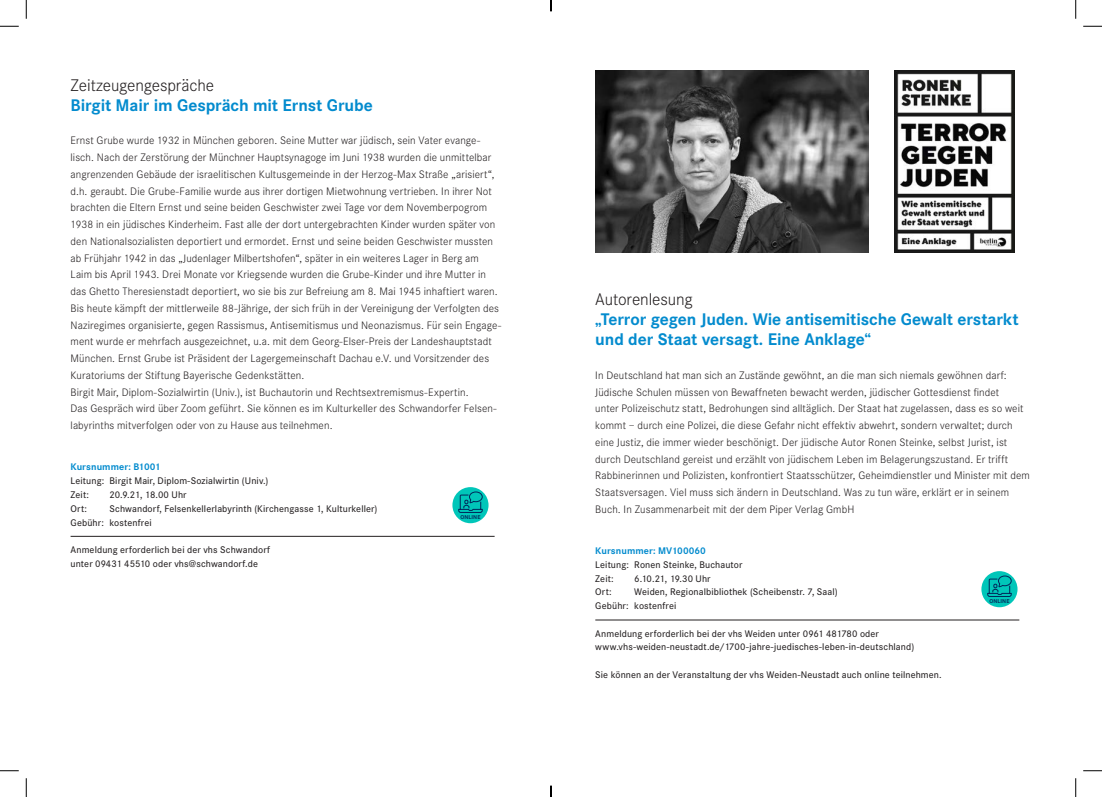
<style>
.page{position:relative;width:1102px;height:797px;background:#fff}
.page>*{position:absolute;margin:0;border:0;box-sizing:border-box;transform-origin:0 0}
.t1{font:700 17.5px/20px "Corporate S";letter-spacing:-.01em;color:#038bce}
.t2{font:300 17.5px "Corporate S";letter-spacing:-.005em;color:#231f20}
.t3{font:300 11.25px/16.8px "Corporate S";letter-spacing:.01em;color:#231f20}
.t4{font:500 10px/13.8px "Corporate S";letter-spacing:.01em;color:#231f20}
.t5{font:700 10px "Corporate S";letter-spacing:.005em;color:#038bce}
.t6{font:700 5.88px "Corporate S";letter-spacing:.01em;color:#002a5c}
</style>
<div class="page">
<hr style="left:595px;top:619px;width:424px;height:1px;background:#231f20">
<hr style="left:71px;top:536px;width:423px;height:1px;background:#231f20">
<div style="left:452px;top:487px;width:36px;height:36px;background:#00c6b9;border-radius:50%"></div>
<svg style="left:457px;top:491px;width:26px;height:22px"></svg>
<div style="left:981px;top:571px;width:36px;height:36px;background:#00c6b9;border-radius:50%"></div>
<svg style="left:986px;top:575px;width:26px;height:22px"></svg>
<img style="left:595px;top:71px;width:273px;height:182px">
<img style="left:894px;top:71px;width:120px;height:181px">
<svg style="left:0;top:25px;width:19px;height:2px"></svg>
<svg style="left:1083px;top:25px;width:18px;height:2px"></svg>
<svg style="left:0;top:770px;width:19px;height:1px"></svg>
<svg style="left:1083px;top:770px;width:18px;height:1px"></svg>
<svg style="left:25px;top:0;width:2px;height:19px"></svg>
<svg style="left:25px;top:778px;width:2px;height:19px"></svg>
<svg style="left:1075px;top:0;width:1px;height:19px"></svg>
<svg style="left:1075px;top:778px;width:1px;height:19px"></svg>
<svg style="left:550px;top:785px;width:1px;height:12px"></svg>
<h1 class="t2" style="left:71px;top:75px;width:145px">Zeitzeugengespräche</h1>
<h1 class="t1" style="left:71px;top:95px;width:303px">Birgit Mair im Gespräch mit Ernst Grube</h1>
<p class="t3" style="left:71px;top:132px;width:432px">Ernst Grube wurde 1932 in München geboren. Seine Mutter war jüdisch, sein Vater evange&shy;lisch. Nach der Zerstörung der Münchner Hauptsynagoge im Juni 1938 wurden die unmittelbar angrenzenden Gebäude der israelitischen Kultusgemeinde in der Herzog-Max Straße „arisiert“, d.h. geraubt. Die Grube-Familie wurde aus ihrer dortigen Mietwohnung vertrieben. In ihrer Not brachten die Eltern Ernst und seine beiden Geschwister zwei Tage vor dem Novemberpogrom 1938 in ein jüdisches Kinderheim. Fast alle der dort untergebrachten Kinder wurden später von den Nationalsozialisten deportiert und ermordet. Ernst und seine beiden Geschwister mussten ab Frühjahr 1942 in das „Judenlager Milbertshofen“, später in ein weiteres Lager in Berg am Laim bis April 1943. Drei Monate vor Kriegsende wurden die Grube-Kinder und ihre Mutter in das Ghetto Theresienstadt deportiert, wo sie bis zur Befreiung am 8. Mai 1945 inhaftiert waren.<br>Bis heute kämpft der mittlerweile 88-Jährige, der sich früh in der Vereinigung der Verfolgten des Naziregimes organisierte, gegen Rassismus, Antisemitismus und Neonazismus. Für sein Engage&shy;ment wurde er mehrfach ausgezeichnet, u.a. mit dem Georg-Elser-Preis der Landeshauptstadt München. Ernst Grube ist Präsident der Lagergemeinschaft Dachau e.V. und Vorsitzender des Kuratoriums der Stiftung Bayerische Gedenkstätten.<br>Birgit Mair, Diplom-Sozialwirtin (Univ.), ist Buchautorin und Rechtsextremismus-Expertin.<br>Das Gespräch wird über Zoom geführt. Sie können es im Kulturkeller des Schwandorfer Felsen&shy;labyrinths mitverfolgen oder von zu Hause aus teilnehmen.</p>
<p class="t5" style="left:71px;top:461px;width:92px">Kursnummer: B1001</p>
<p class="t4" style="left:71px;top:473px;width:199px">Leitung: Birgit Mair, Diplom-Sozialwirtin (Univ.)<br>Zeit:</p>
<p class="t4" style="left:110px;top:487px;width:78px">20.9.21, 18.00 Uhr</p>
<p class="t4" style="left:71px;top:501px;width:308px;text-indent:39px">Schwandorf, Felsenkellerlabyrinth (Kirchengasse 1, Kulturkeller)<br>Gebühr: kostenfrei</p>
<p class="t4" style="left:71px;top:542px;width:201px">Anmeldung erforderlich bei der vhs Schwandorf unter 09431 45510 oder vhs@schwandorf.de</p>
<p class="t4" style="left:71px;top:501px;width:18px">Ort:</p>
<p class="t6" style="left:460px;top:514px;width:22px">ONLINE</p>
<h1 class="t2" style="left:595px;top:290px;width:99px">Autorenlesung</h1>
<h1 class="t1" style="left:595px;top:310px;width:425px">„Terror gegen Juden. Wie antisemitische Gewalt erstarkt und der Staat versagt. Eine Anklage“</h1>
<p class="t3" style="left:595px;top:367px;width:436px">In Deutschland hat man sich an Zustände gewöhnt, an die man sich niemals gewöhnen darf:<br>Jüdische Schulen müssen von Bewaffneten bewacht werden, jüdischer Gottesdienst findet<br>unter Polizeischutz statt, Bedrohungen sind alltäglich. Der Staat hat zugelassen, dass es so weit kommt – durch eine Polizei, die diese Gefahr nicht effektiv abwehrt, sondern verwaltet; durch eine Justiz, die immer wieder beschönigt. Der jüdische Autor Ronen Steinke, selbst Jurist, ist durch Deutschland gereist und erzählt von jüdischem Leben im Belagerungszustand. Er trifft Rabbinerinnen und Polizisten, konfrontiert Staatsschützer, Geheimdienstler und Minister mit dem Staatsversagen. Viel muss sich ändern in Deutschland. Was zu tun wäre, erklärt er in seinem Buch. In Zusammenarbeit mit der dem Piper Verlag GmbH</p>
<p class="t5" style="left:595px;top:545px;width:112px">Kursnummer: MV100060</p>
<p class="t4" style="left:595px;top:557px;width:149px">Leitung: Ronen Steinke, Buchautor<br>Zeit:</p>
<p class="t4" style="left:634px;top:571px;width:78px">6.10.21, 19.30 Uhr</p>
<p class="t4" style="left:595px;top:585px;width:244px;text-indent:39px">Weiden, Regionalbibliothek (Scheibenstr. 7, Saal)<br>Gebühr: kostenfrei</p>
<p class="t4" style="left:595px;top:626px;width:320px">Anmeldung erforderlich bei der vhs Weiden unter 0961 481780 oder www.vhs-weiden-neustadt.de/1700-jahre-juedisches-leben-in-deutschland)</p>
<p class="t4" style="left:595px;top:667px;width:348px">Sie können an der Veranstaltung der vhs Weiden-Neustadt auch online teilnehmen.</p>
<p class="t4" style="left:595px;top:585px;width:18px">Ort:</p>
<p class="t6" style="left:989px;top:598px;width:22px">ONLINE</p>
</div>
